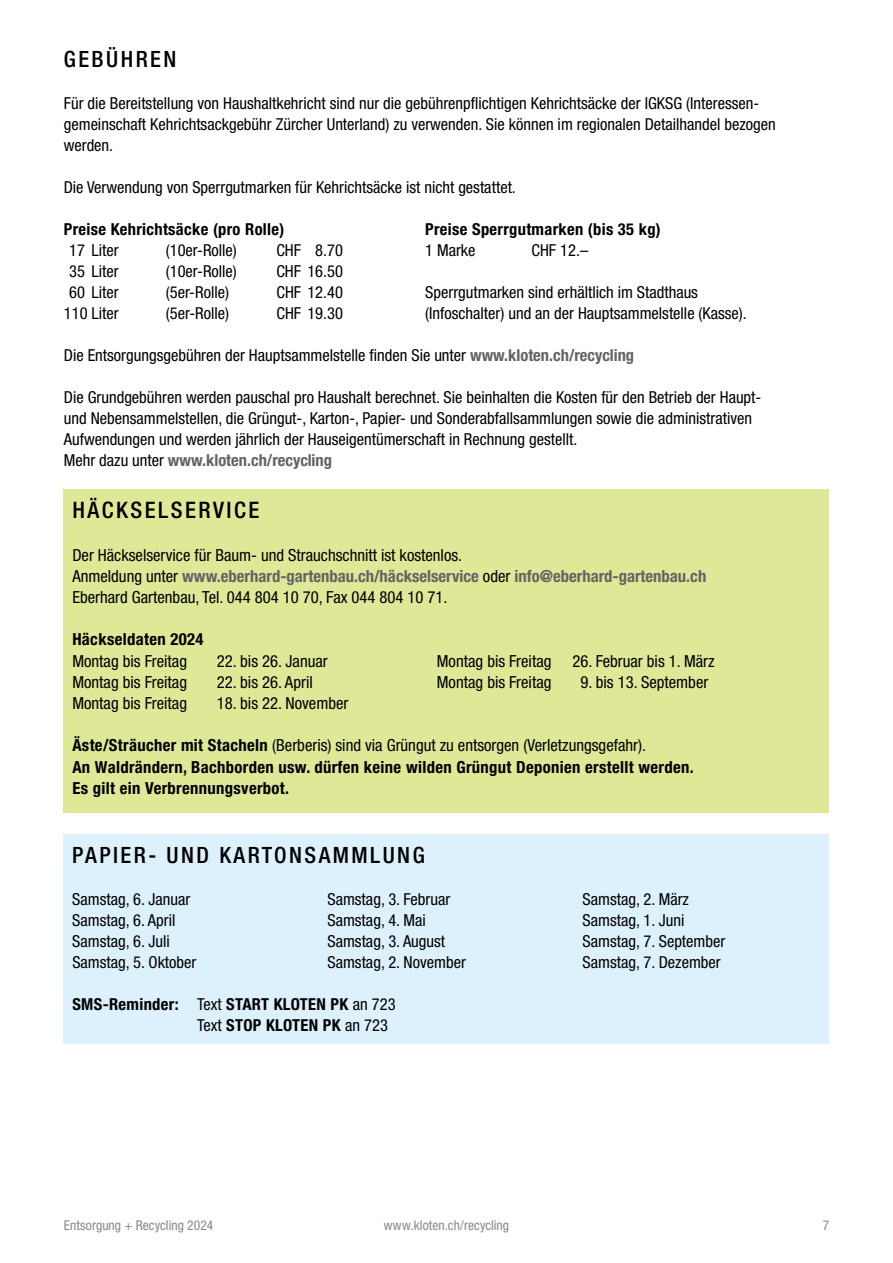
<style>
.page{position:relative;width:893px;height:1263px;background:#fff}
.page>*{position:absolute;margin:0;border:0;box-sizing:border-box;transform-origin:0 0}
.t1{font:500 condensed 22.65px "Helvetica Neue LT Pro";letter-spacing:.11em;color:#000}
.t2{font:500 condensed 22.5px "Helvetica Neue LT Pro";letter-spacing:.11em;color:#000}
.t3{font:condensed 16.65px/21.1px "Helvetica Neue LT Pro";color:#000}
.t4{font:700 condensed 16.65px/21.1px "Helvetica Neue LT Pro";letter-spacing:.02em;color:#000}
.t5{font:condensed 16.5px/21px "Helvetica Neue LT Pro";color:#000}
.t6{font:700 condensed 16.5px/21px "Helvetica Neue LT Pro";letter-spacing:.02em;color:#000}
.t7{font:condensed 13.5px "Helvetica Neue LT Pro";letter-spacing:.005em;color:#878988}
.s1{font-weight:700;color:#626463}
.s2{font-weight:400}
</style>
<div class="page">
<div style="left:64px;top:489px;width:765px;height:323px;background:#dfe897"></div>
<div style="left:64px;top:834px;width:765px;height:209px;background:#dcf1fc"></div>
<h2 class="t2" style="left:64px;top:46px;width:114px">GEBÜHREN</h2>
<p class="t5" style="left:64px;top:93px;width:713px">Für die Bereitstellung von Haushaltkehricht sind nur die gebührenpflichtigen Kehrichtsäcke der IGKSG (Interessen&shy;gemeinschaft Kehrichtsackgebühr Zürcher Unterland) zu verwenden. Sie können im regionalen Detailhandel bezogen werden.</p>
<p class="t5" style="left:64px;top:177px;width:454px">Die Verwendung von Sperrgutmarken für Kehrichtsäcke ist nicht gestattet.</p>
<p class="t6" style="left:64px;top:219px;width:222px">Preise Kehrichtsäcke (pro Rolle)</p>
<p class="t6" style="left:425px;top:219px;width:237px">Preise Sperrgutmarken (bis 35 kg)</p>
<p class="t5" style="left:69px;top:240px;width:51px">17 Liter</p>
<p class="t5" style="left:166px;top:240px;width:73px">(10er-Rolle)</p>
<p class="t5" style="left:276px;top:240px;width:68px">CHF 8.70</p>
<p class="t5" style="left:425px;top:240px;width:52px">1 Marke</p>
<p class="t5" style="left:532px;top:240px;width:58px">CHF 12.–</p>
<p class="t5" style="left:69px;top:261px;width:51px">35 Liter</p>
<p class="t5" style="left:166px;top:261px;width:73px">(10er-Rolle)</p>
<p class="t5" style="left:276px;top:261px;width:68px">CHF 16.50</p>
<p class="t5" style="left:69px;top:282px;width:51px">60 Liter</p>
<p class="t5" style="left:166px;top:282px;width:65px">(5er-Rolle)</p>
<p class="t5" style="left:276px;top:282px;width:68px">CHF 12.40</p>
<p class="t5" style="left:425px;top:282px;width:274px">Sperrgutmarken sind erhältlich im Stadthaus</p>
<p class="t5" style="left:64px;top:303px;width:56px">110 Liter</p>
<p class="t5" style="left:166px;top:303px;width:65px">(5er-Rolle)</p>
<p class="t5" style="left:276px;top:303px;width:68px">CHF 19.30</p>
<p class="t5" style="left:425px;top:303px;width:323px">(Infoschalter) und an der Hauptsammelstelle (Kasse).</p>
<p class="t5" style="left:64px;top:345px;width:572px">Die Entsorgungsgebühren der Hauptsammelstelle finden Sie unter <span class="s1">www.kloten.ch/recycling</span></p>
<p class="t5" style="left:64px;top:387px;width:699px">Die Grundgebühren werden pauschal pro Haushalt berechnet. Sie beinhalten die Kosten für den Betrieb der Haupt&shy;und Nebensammelstellen, die Grüngut-, Karton-, Papier- und Sonderabfallsammlungen sowie die administrativen Aufwendungen und werden jährlich der Hauseigentümerschaft in Rechnung gestellt.<br>Mehr dazu unter <span class="s1">www.kloten.ch/recycling</span></p>
<h1 class="t1" style="left:72px;top:497px;width:188px">HÄCKSELSERVICE</h1>
<p class="t3" style="left:72px;top:544px;width:635px">Der Häckselservice für Baum- und Strauchschnitt ist kostenlos.<br>Anmeldung unter <span class="s1">www.eberhard-gartenbau.ch/häckselservice</span> oder <span class="s1">info@eberhard-gartenbau.ch<br></span>Eberhard Gartenbau, Tel. 044 804 10 70, Fax 044 804 10 71.</p>
<p class="t4" style="left:72px;top:629px;width:133px">Häckseldaten 2024</p>
<p class="t3" style="left:72px;top:650px;width:116px">Montag bis Freitag</p>
<p class="t3" style="left:217px;top:650px;width:112px">22. bis 26. Januar</p>
<p class="t3" style="left:437px;top:650px;width:279px">Montag bis Freitag 26. Februar bis 1. März</p>
<p class="t3" style="left:72px;top:671px;width:116px">Montag bis Freitag</p>
<p class="t3" style="left:217px;top:671px;width:97px">22. bis 26. April</p>
<p class="t3" style="left:437px;top:671px;width:116px">Montag bis Freitag</p>
<p class="t3" style="left:580px;top:671px;width:129px">9. bis 13. September</p>
<p class="t3" style="left:72px;top:692px;width:116px">Montag bis Freitag</p>
<p class="t3" style="left:217px;top:692px;width:133px">18. bis 22. November</p>
<p class="t4" style="left:72px;top:735px;width:623px">Äste/Sträucher mit Stacheln <span class="s2">(Berberis) sind via Grüngut zu entsorgen (Verletzungsgefahr).<br></span>An Waldrändern, Bachborden usw. dürfen keine wilden Grüngut Deponien erstellt werden.<br>Es gilt ein Verbrennungsverbot.</p>
<h2 class="t2" style="left:72px;top:842px;width:354px">PAPIER- UND KARTONSAMMLUNG</h2>
<p class="t5" style="left:72px;top:889px;width:119px">Samstag, 6. Januar</p>
<p class="t5" style="left:327px;top:889px;width:124px">Samstag, 3. Februar</p>
<p class="t5" style="left:583px;top:889px;width:108px">Samstag, 2. März</p>
<p class="t5" style="left:72px;top:910px;width:105px">Samstag, 6. April</p>
<p class="t5" style="left:327px;top:910px;width:100px">Samstag, 4. Mai</p>
<p class="t5" style="left:583px;top:910px;width:103px">Samstag, 1. Juni</p>
<p class="t5" style="left:72px;top:931px;width:99px">Samstag, 6. Juli</p>
<p class="t5" style="left:327px;top:931px;width:119px">Samstag, 3. August</p>
<p class="t5" style="left:583px;top:931px;width:144px">Samstag, 7. September</p>
<p class="t5" style="left:72px;top:952px;width:126px">Samstag, 5. Oktober</p>
<p class="t5" style="left:327px;top:952px;width:140px">Samstag, 2. November</p>
<p class="t5" style="left:583px;top:952px;width:140px">Samstag, 7. Dezember</p>
<p class="t6" style="left:197px;top:994px;width:200px;text-indent:-125px">SMS-Reminder: <span class="s2">Text</span> START KLOTEN PK <span class="s2">an 723<br>Text</span> STOP KLOTEN PK <span class="s2">an 723</span></p>
<p class="t7" style="left:64px;top:1218px;width:151px">Entsorgung + Recycling 2024</p>
<p class="t7" style="left:384px;top:1218px;width:127px">www.kloten.ch/recycling</p>
<p class="t7" style="left:823px;top:1218px;width:8px">7</p>
</div>
